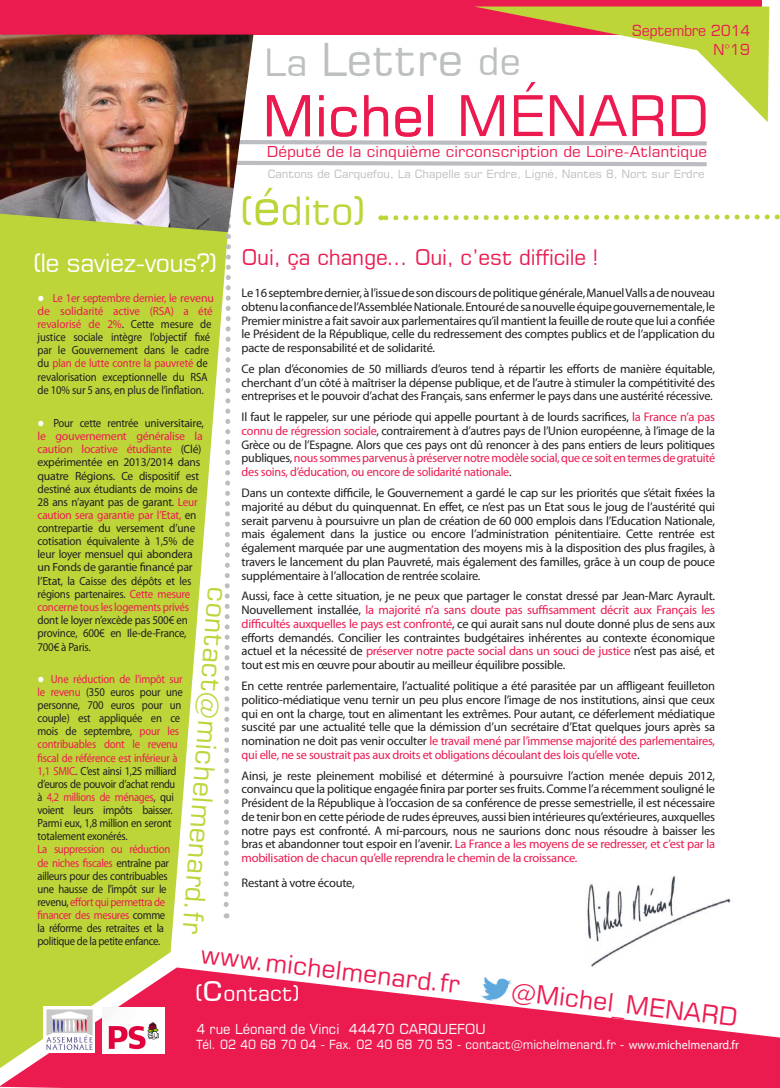
<style>
.page{position:relative;width:780px;height:1088px;background:#fff}
.page>*{position:absolute;margin:0;border:0;box-sizing:border-box;transform-origin:0 0}
.t1{font:56.25px "Square 721 BT";color:#eb1b50}
.t2{font:45px "Square 721 BT";color:#bdc0c1}
.t3{font:38.75px "Square 721 BT";color:#bed53a}
.t4{font:37.5px "Square 721 BT";color:#bdc0c1}
.t5{font:27.5px "Square 721 BT";color:#bed53a}
.t6{font:25px "Square 721 BT";color:#eb1b50}
.t7{font:25px "Square 721 BT";letter-spacing:-.03em;color:#fff}
.t8{font:21.25px "Square 721 BT";letter-spacing:-.01em;color:#eb1b50}
.t9{font:21.25px "Square 721 BT";color:#fff}
.t10{font:15px "Square 721 BT";color:#eb1b50}
.t11{font:15px "Square 721 BT";letter-spacing:-.03em;color:#eb1b50;scale:.96 1}
.t12{font:13.75px "Square 721 BT";color:#fff;scale:.95 1}
.t13{font:12.5px/13.8px "Euphemia CAS";letter-spacing:-.02em;color:#231f20;text-align:justify}
.t14{font:12.5px "Square 721 BT";color:#fff;scale:.95 1}
.t15{font:11.88px/13.1px "Euphemia CAS";letter-spacing:-.02em;color:#231f20;scale:.9 1}
.t16{font:11.88px/13.1px "Euphemia CAS";letter-spacing:-.02em;color:#231f20;scale:.94 1}
.t17{font:11.88px/13.2px "Euphemia CAS";letter-spacing:-.02em;color:#231f20;text-align:justify;scale:.92 1}
.t18{font:11.25px "Square 721 BT";color:#bcbdc0}
.s1{font-family:"Arial";font-size:12.5px;color:#fff}
.s2{color:#eb1b50}
.s3{font-size:37.5px}
.s4{font-size:50px}
.s5{font-size:22.5px}
.s6{font-family:"Euphemia CAS"}
</style>
<div class="page">
<img style="left:587px;top:876px;width:144px;height:91px">
<div style="left:0;top:232px;width:230px;height:735px;background:#bed53a"></div>
<svg style="left:253px;top:140px;width:454px;height:6px"></svg>
<svg style="left:253px;top:161px;width:454px;height:6px"></svg>
<div style="left:0;top:0;width:761px;height:34px;background:#eb1b50"></div>
<svg style="left:474px;top:6px;width:295px;height:116px"></svg>
<svg style="left:0;top:967px;width:780px;height:121px;fill:#eb1b50"></svg>
<img style="left:44px;top:1006px;width:51px;height:47px">
<img style="left:102px;top:1007px;width:63px;height:46px">
<svg style="left:174px;top:232px;width:57px;height:684px"></svg>
<img style="left:0;top:35px;width:253px;height:197px">
<svg style="left:381px;top:214px;width:399px;height:7px"></svg>
<img style="left:480px;top:975px;width:32px;height:28px">
<p class="t11" style="left:632px;top:21px;width:125px">Septembre 2014</p>
<h3 class="t7" style="left:33px;top:247px;width:185px">(le saviez-vous?)</h3>
<p class="t16" style="left:38px;top:291px;width:189px"><span class="s1">●</span> <span class="s2">Le 1er septembre dernier, le revenu de solidarité active (RSA) a été revalorisé de 2%</span>. Cette mesure de justice sociale intègre l’objectif fixé par le Gouvernement dans le cadre du <span class="s2">plan de lutte contre la pauvreté</span> de revalorisation exceptionnelle du RSA de 10% sur 5 ans, en plus de l’inflation.</p>
<p class="t15" style="left:38px;top:417px;width:186px"><span class="s1">●</span> Pour cette rentrée universitaire, <span class="s2">le gouvernement généralise la caution locative étudiante</span> (Clé) expérimentée en 2013/2014 dans quatre Régions. Ce dispositif est destiné aux étudiants de moins de 28 ans n’ayant pas de garant. <span class="s2">Leur caution sera garantie par l’Etat,</span> en contrepartie du versement d’une cotisation équivalente à 1,5% de leur loyer mensuel qui abondera un Fonds de garantie financé par l’Etat, la Caisse des dépôts et les régions partenaires. <span class="s2">Cette mesure concerne tous les logements privés</span></p>
<p class="t17" style="left:38px;top:613px;width:165px">dont le loyer n’excède pas 500€ en province, 600€ en Ile-de-France, 700€ à Paris.</p>
<p class="t15" style="left:38px;top:672px;width:163px"><span class="s1">●</span> <span class="s2">Une réduction de l’impôt sur le revenu</span> (350 euros pour une personne, 700 euros pour un couple) est appliquée en ce mois de septembre, <span class="s2">pour les contribuables dont le revenu fiscal de référence est inférieur à<br>1,1 SMIC</span>. C’est ainsi 1,25 milliard d’euros de pouvoir d’achat rendu à <span class="s2">4,2 millions de ménages</span>, qui voient leurs impôts baisser.<br>Parmi eux, 1,8 million en seront totalement exonérés.</p>
<p class="t15" style="left:38px;top:843px;width:149px"><span class="s2">La suppression ou réduction de niches fiscales</span> entraîne par ailleurs pour des contribuables une hausse de l’impôt sur le revenu, <span class="s2">effort qui permettra de financer des mesures</span> comme la réforme des retraites et la politique de la petite enfance.</p>
<h3 class="t5" style="left:234px;top:588px;width:349px;rotate:94deg">contact@michelmenard.fr</h3>
<h2 class="t2" style="left:321px;top:31px;width:201px">Lettre <span class="s3">de</span></h2>
<h3 class="t4" style="left:264px;top:39px;width:45px">La</h3>
<h1 class="t1" style="left:262px;top:81px;width:448px">Michel MÉNARD</h1>
<p class="t10" style="left:267px;top:142px;width:442px">Député de la cinquième circonscription de Loire-Atlantique</p>
<p class="t18" style="left:268px;top:167px;width:438px">Cantons de Carquefou, La Chapelle sur Erdre, Ligné, Nantes 8, Nort sur Erdre</p>
<h3 class="t3" style="left:240px;top:187px;width:127px">(<span class="s4">é</span>dito)</h3>
<p class="t10" style="left:713px;top:40px;width:38px">N°19</p>
<h3 class="t8" style="left:242px;top:244px;width:358px">Oui, ça change... Oui, c’est difficile !</h3>
<p class="t13" style="left:241px;top:286px;width:475px">Le 16 septembre dernier, à l’issue de son discours de politique générale, Manuel Valls a de nouveau obtenu la confiance de l’Assemblée Nationale. Entouré de sa nouvelle équipe gouvernementale, le Premier ministre a fait savoir aux parlementaires qu’il mantient la feuille de route que lui a confiée le Président de la République, celle du redressement des comptes publics et de l’application du pacte de responsabilité et de solidarité.</p>
<p class="t13" style="left:241px;top:362px;width:475px">Ce plan d’économies de 50 milliards d’euros tend à répartir les efforts de manière équitable, cherchant d’un côté à maîtriser la dépense publique, et de l’autre à stimuler la compétitivité des entreprises et le pouvoir d’achat des Français, sans enfermer le pays dans une austérité récessive.</p>
<p class="t13" style="left:241px;top:410px;width:475px">Il faut le rappeler, sur une période qui appelle pourtant à de lourds sacrifices, <span class="s2">la France n’a pas connu de régression sociale</span>, contrairement à d’autres pays de l’Union européenne, à l’image de la Grèce ou de l’Espagne. Alors que ces pays ont dû renoncer à des pans entiers de leurs politiques publiques, <span class="s2">nous sommes parvenus à préserver notre modèle social, que ce soit en termes de gratuité des soins, d’éducation, ou encore de solidarité nationale</span>.</p>
<p class="t13" style="left:241px;top:486px;width:475px">Dans un contexte difficile, le Gouvernement a gardé le cap sur les priorités que s’était fixées la majorité au début du quinquennat. En effet, ce n’est pas un Etat sous le joug de l’austérité qui serait parvenu à poursuivre un plan de création de 60 000 emplois dans l’Education Nationale, mais également dans la justice ou encore l’administration pénitentiaire. Cette rentrée est également marquée par une augmentation des moyens mis à la disposition des plus fragiles, à travers le lancement du plan Pauvreté, mais également des familles, grâce à un coup de pouce supplémentaire à l’allocation de rentrée scolaire.</p>
<p class="t13" style="left:241px;top:590px;width:475px">Aussi, face à cette situation, je ne peux que partager le constat dressé par Jean-Marc Ayrault.<br>Nouvellement installée, <span class="s2">la majorité n’a sans doute pas suffisamment décrit aux Français les difficultés auxquelles le pays est confronté</span>, ce qui aurait sans nul doute donné plus de sens aux efforts demandés. Concilier les contraintes budgétaires inhérentes au contexte économique actuel et la nécessité de <span class="s2">préserver notre pacte social dans un souci de justice</span> n’est pas aisé, et tout est mis en œuvre pour aboutir au meilleur équilibre possible.</p>
<p class="t13" style="left:241px;top:679px;width:475px">En cette rentrée parlementaire, l’actualité politique a été parasitée par un affligeant feuilleton politico-médiatique venu ternir un peu plus encore l’image de nos institutions, ainsi que ceux qui en ont la charge, tout en alimentant les extrêmes. Pour autant, ce déferlement médiatique suscité par une actualité telle que la démission d’un secrétaire d’Etat quelques jours après sa nomination ne doit pas venir occulter <span class="s2">le travail mené par l’immense majorité des parlementaires, qui elle, ne se soustrait pas aux droits et obligations découlant des lois qu’elle vote</span>.</p>
<p class="t13" style="left:241px;top:769px;width:475px">Ainsi, je reste pleinement mobilisé et déterminé à poursuivre l’action menée depuis 2012, convaincu que la politique engagée finira par porter ses fruits. Comme l’a récemment souligné le Président de la République à l’occasion de sa conférence de presse semestrielle, il est nécessaire de tenir bon en cette période de rudes épreuves, aussi bien intérieures qu’extérieures, auxquelles notre pays est confronté. A mi-parcours, nous ne saurions donc nous résoudre à baisser les bras et abandonner tout espoir en l’avenir. <span class="s2">La France a les moyens de se redresser, et c’est par la mobilisation de chacun qu’elle reprendra le chemin de la croissance.</span></p>
<p class="t13" style="left:241px;top:876px;width:115px">Restant à votre écoute,</p>
<h3 class="t6" style="left:203px;top:938px;width:262px;rotate:7deg">www.michelmenard.fr</h3>
<h3 class="t9" style="left:195px;top:980px;width:106px"><span class="s5">(</span><span class="s3">c</span>ontact)</h3>
<h3 class="t6" style="left:513px;top:974px;width:229px;rotate:7deg">@Michel_MENARD</h3>
<p class="t12" style="left:196px;top:1020px;width:306px">4 rue Léonard de Vinci 44470 CARQUEFOU</p>
<p class="t14" style="left:196px;top:1036px;width:572px">Tél. 02 40 68 70 04 - Fax. 02 40 68 70 53 - contact@michelmenard.fr - <span class="s6">www.michelmenard.fr</span></p>
</div>
